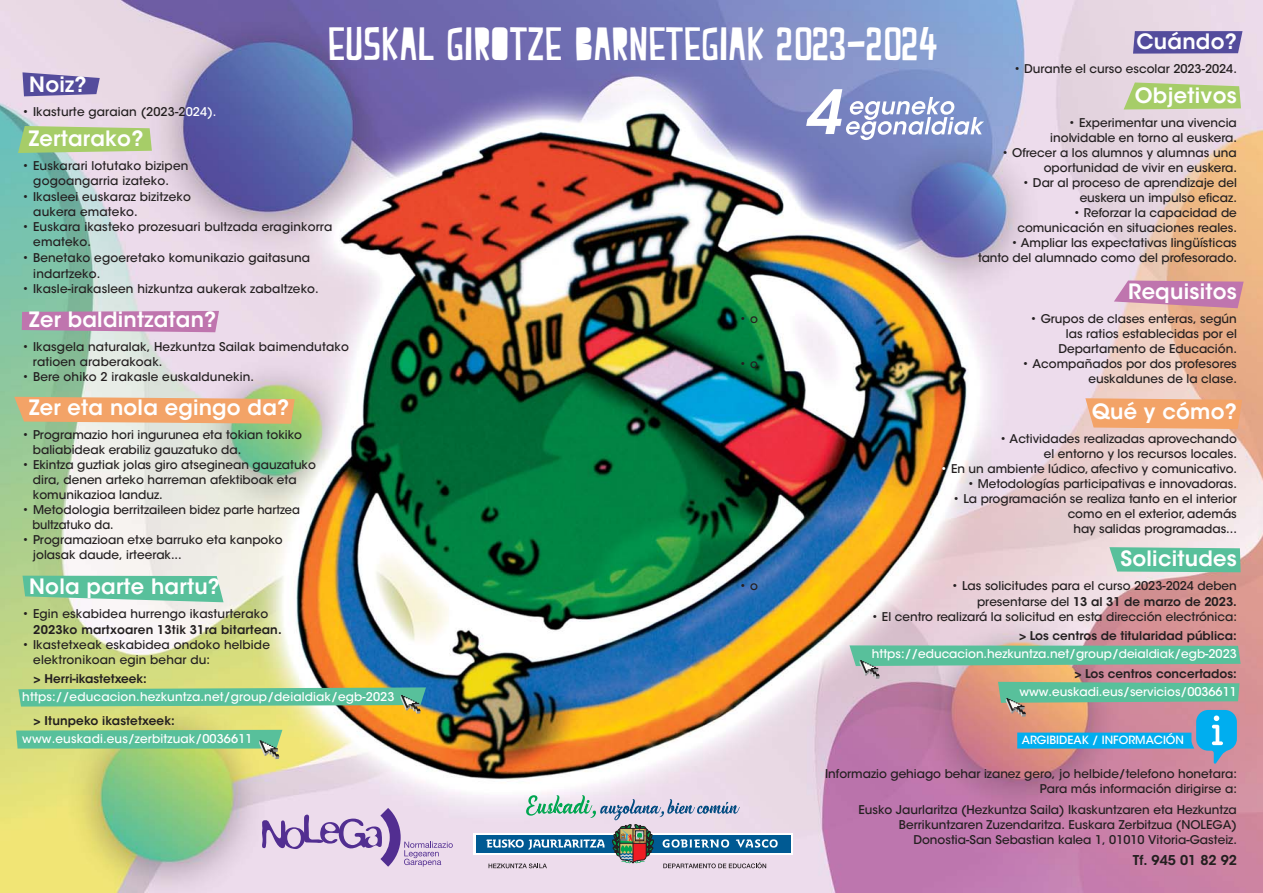
<style>
.page{position:relative;width:1263px;height:893px;background:#fff}
.page>*{position:absolute;margin:0;border:0;box-sizing:border-box;transform-origin:0 0}
.t1{font:46.5px "Peach Milk";letter-spacing:.01em;color:#fff}
.t2{font:600 21px "ITC Avant Garde Std";letter-spacing:.01em;color:#fff}
.t3{font:600 13.5px "ITC Avant Garde Std";color:#231f20}
.t4{font:500 12px/15px "ITC Avant Garde Std";color:#231f20;text-align:right}
.t5{font:500 12px "ITC Avant Garde Std";letter-spacing:.01em;color:#fff}
.t6{font:600 12px "ITC Avant Garde Std";color:#231f20}
.t7{font:500 11.25px "ITC Avant Garde Std";color:#fff}
.s1{color:#fff}
.s2{font-weight:600}
</style>
<div class="page">
<img style="left:0;top:0;width:1263px;height:893px">
<svg style="left:260px;top:808px;width:193px;height:59px;background:#cfbada"></svg>
<svg style="left:22px;top:72px;width:78px;height:24px;background:#7168aa"></svg>
<svg style="left:18px;top:126px;width:134px;height:27px;background:#a9cd75"></svg>
<svg style="left:22px;top:311px;width:197px;height:21px;background:#bd7baf"></svg>
<svg style="left:14px;top:397px;width:281px;height:27px;background:#eca86e"></svg>
<svg style="left:22px;top:576px;width:201px;height:26px;background:#68c4a0"></svg>
<svg style="left:1133px;top:31px;width:109px;height:23px;background:#5b539f"></svg>
<svg style="left:1123px;top:82px;width:118px;height:27px;background:#afce7a"></svg>
<svg style="left:1114px;top:280px;width:130px;height:28px;background:#c885af"></svg>
<svg style="left:1085px;top:398px;width:157px;height:31px;background:#f2a66f"></svg>
<svg style="left:1109px;top:547px;width:132px;height:25px;background:#63c2a0"></svg>
<svg style="left:18px;top:687px;width:408px;height:27px;background:#87c58d"></svg>
<svg style="left:16px;top:730px;width:266px;height:29px;background:#82c78b"></svg>
<svg style="left:806px;top:89px;width:178px;height:51px"></svg>
<svg style="left:473px;top:833px;width:319px;height:21px"></svg>
<div style="left:476px;top:835px;width:314px;height:17px;background:#005a93"></div>
<svg style="left:486px;top:795px;width:292px;height:73px"></svg>
<svg style="left:849px;top:645px;width:391px;height:119px;background:#9c9ca0"></svg>
<h1 class="t1" style="left:328px;top:17px;width:612px">EUSKAL GIROTZE BARNETEGIAK 2023-2024</h1>
<h2 class="t2" style="left:1136px;top:33px;width:102px">Cuándo?</h2>
<p class="t4" style="left:1014px;top:62px;width:225px">• Durante el curso escolar 2023-2024.</p>
<h2 class="t2" style="left:1135px;top:87px;width:104px">Objetivos</h2>
<p class="t4" style="left:1050px;top:116px;width:188px">• Experimentar una vivencia inolvidable en torno al euskera.</p>
<p class="t4" style="left:1002px;top:146px;width:237px">• Ofrecer a los alumnos y alumnas una oportunidad de vivir en euskera.</p>
<p class="t4" style="left:1022px;top:176px;width:216px">• Dar al proceso de aprendizaje del euskera un impulso eficaz.</p>
<p class="t4" style="left:1017px;top:206px;width:221px">• Reforzar la capacidad de comunicación en situaciones reales.</p>
<p class="t4" style="left:978px;top:236px;width:260px">• Ampliar las expectativas lingüísticas tanto del alumnado como del profesorado.</p>
<h2 class="t2" style="left:1128px;top:282px;width:110px">Requisitos</h2>
<h2 class="t2" style="left:29px;top:76px;width:59px">Noiz?</h2>
<p class="t4" style="left:22px;top:105px;width:196px">• Ikasturte garaian (2023-2<span class="s1">024).</span></p>
<h2 class="t2" style="left:29px;top:130px;width:116px">Zertarako?</h2>
<p class="t4" style="left:33px;top:159px;width:157px;text-align:left;text-indent:-11px">• Euskarari lotutako bizipen gogoangarria izateko.</p>
<p class="t4" style="left:33px;top:190px;width:159px;text-align:left;text-indent:-11px">• Ikasleei euskaraz bizitzeko aukera emateko.</p>
<p class="t4" style="left:33px;top:221px;width:301px;text-align:left;text-indent:-11px">• Euskara ikasteko prozesuari bultzada eraginkorra emateko.</p>
<p class="t4" style="left:33px;top:251px;width:278px;line-height:15.6px;text-align:left;text-indent:-11px">• Benetako egoeretako komunikazio gaitasuna indartzeko.</p>
<p class="t4" style="left:22px;top:283px;width:298px">• Ikasle-irakasleen hizkuntza aukerak zabaltzeko.</p>
<h2 class="t2" style="left:29px;top:311px;width:189px">Zer baldintzatan?</h2>
<p class="t4" style="left:33px;top:340px;width:317px;text-align:left;text-indent:-11px">• Ikasgela naturalak, Hezkuntza Sailak baimendutako ratioen araberakoak.</p>
<p class="t4" style="left:22px;top:370px;width:233px">• Bere ohiko 2 irakasle euskaldunekin.</p>
<h2 class="t2" style="left:29px;top:399px;width:262px">Zer eta nola egingo da?</h2>
<p class="t4" style="left:33px;top:428px;width:271px;text-align:left;text-indent:-11px">• Programazio hori ingurunea eta tokian tokiko baliabideak erabiliz gauzatuko da.</p>
<p class="t4" style="left:33px;top:458px;width:284px;text-align:left;text-indent:-11px">• Ekintza guztiak jolas giro atseginean gauzatuko dira, denen arteko harreman afektiboak eta komunikazioa landuz.</p>
<p class="t4" style="left:32px;top:503px;width:269px;text-align:left;text-indent:-10px">• Metodologia berritzaileen bidez parte hartzea bultzatuko da.</p>
<p class="t4" style="left:33px;top:533px;width:251px;text-align:left;text-indent:-11px">• Programazioan etxe barruko eta kanpoko jolasak daude, irteerak...</p>
<h2 class="t2" style="left:29px;top:578px;width:192px">Nola parte hartu?</h2>
<p class="t4" style="left:22px;top:607px;width:247px">• Egin eskabidea hurrengo ikasturterako</p>
<p class="t6" style="left:33px;top:624px;width:250px">2023ko martxoaren 13tik 31ra bitartean.</p>
<p class="t4" style="left:33px;top:638px;width:238px;text-align:left;text-indent:-11px">• Ikastetxeak eskabidea ondoko helbide elektronikoan egin behar du:</p>
<p class="t6" style="left:34px;top:674px;width:115px">&gt; Herri-ikastetxeek:</p>
<p class="t5" style="left:22px;top:692px;width:374px">https://educacion.hezkuntza.net/group/deialdiak/egb-2023</p>
<p class="t6" style="left:34px;top:716px;width:143px">&gt; Itunpeko ikastetxeek:</p>
<p class="t5" style="left:22px;top:734px;width:232px">www.euskadi.eus/zerbitzuak/0036611</p>
<p class="t4" style="left:739px;top:312px;width:20px">• o</p>
<p class="t4" style="left:1030px;top:312px;width:208px">• Grupos de clases enteras, según las ratios establecidas por el<br>Departamento de Educación.</p>
<p class="t4" style="left:739px;top:357px;width:20px">• o</p>
<p class="t4" style="left:1022px;top:357px;width:216px">• Acompañados por dos profesores euskaldunes de la clase.</p>
<h2 class="t2" style="left:1092px;top:403px;width:147px">Qué y cómo?</h2>
<p class="t4" style="left:1000px;top:432px;width:239px">• Actividades realizadas aprovechando el entorno y los recursos locales.</p>
<p class="t4" style="left:940px;top:462px;width:298px"><span class="s1">•</span> En un ambiente lúdico, afectivo y comunicativo.</p>
<p class="t4" style="left:967px;top:477px;width:271px">• Metodologías participativas e innovadoras.</p>
<p class="t4" style="left:953px;top:492px;width:285px">• La programación se realiza tanto en el interior como en el exterior, además<br>hay salidas programadas...</p>
<h2 class="t2" style="left:1120px;top:550px;width:118px">Solicitudes</h2>
<p class="t4" style="left:739px;top:579px;width:20px">• o</p>
<p class="t4" style="left:952px;top:579px;width:287px;line-height:15.6px">• Las solicitudes para el curso 2023-2024 deben presentarse del <span class="s2">13 al 31 de marzo de 2023.</span></p>
<p class="t4" style="left:871px;top:610px;width:367px">• El centro realizará la solicitud en esta dirección electrónica:</p>
<p class="t6" style="left:1019px;top:631px;width:219px">&gt; Los centros de titularidad pública:</p>
<p class="t5" style="left:872px;top:649px;width:366px">https://educacion.hezkuntza.net/group/deialdiak/egb-2023</p>
<p class="t6" style="left:1074px;top:669px;width:164px">&gt; Los centros concertados:</p>
<p class="t5" style="left:1019px;top:687px;width:219px">www.euskadi.eus/servicios/0036611</p>
<p class="t7" style="left:1022px;top:736px;width:164px">ARGIBIDEAK / INFORMACIÓN</p>
<p class="t4" style="left:825px;top:767px;width:413px">Informazio gehiago behar izanez gero, jo helbide/telefono honetara:<br>Para más información dirigirse a:</p>
<p class="t4" style="left:858px;top:803px;width:380px">Eusko Jaurlaritza (Hezkuntza Saila) Ikaskuntzaren eta Hezkuntza<br>Berrikuntzaren Zuzendaritza. Euskara Zerbitzua (NOLEGA)<br>Donostia-San Sebastian kalea 1, 01010 Vitoria-Gasteiz.</p>
<p class="t3" style="left:1133px;top:854px;width:106px">Tf. 945 01 82 92</p>
</div>
